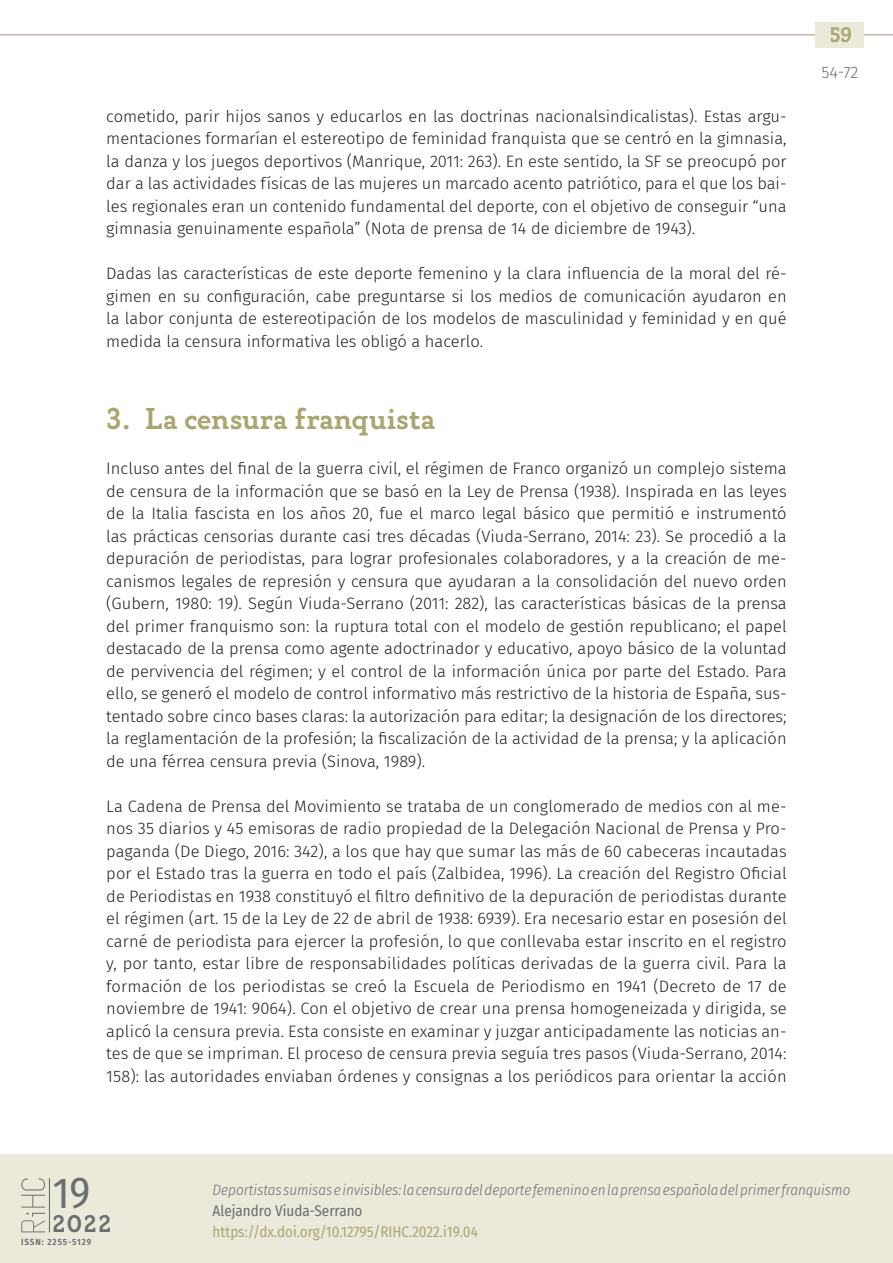
<style>
.page{position:relative;width:893px;height:1263px;background:#fff}
.page>*{position:absolute;margin:0;border:0;box-sizing:border-box;transform-origin:0 0}
.t1{font:43.2px "Fira Sans Condensed";color:#6c6d70}
._40_enunc_1{font:600 30px "Gambero";color:#aaa671}
.t2{font:600 24px "Gambero";color:#6c6d70}
.t3{font:600 21px "Gambero";color:#aaa671}
._00_bsc{font:300 16.5px/22.5px "Fira Sans";color:#231f20;text-align:justify}
._00_bsc_tras{font:300 16.5px/22.5px "Fira Sans";color:#231f20;text-align:justify}
.t4{font:300 16.5px "Fira Sans";color:#6c6d70}
.t5{font:italic 300 15px "Fira Sans Condensed";color:#6c6d70}
.t6{font:15px "Fira Sans Condensed";color:#aaa671}
.t7{font:15px "Fira Sans Condensed";color:#6c6d70}
.t8{font:600 9px "Fira Sans Condensed";letter-spacing:.1em;color:#6c6d70}
</style>
<div class="page">
<hr style="left:0;top:34px;width:893px;height:1px;background:#aea385">
<div style="left:816px;top:22px;width:48px;height:26px;background:#ebeada"></div>
<div style="left:0;top:1154px;width:893px;height:109px;background:#ebeada"></div>
<hr style="left:49px;top:1178px;width:1px;height:54px;background:#6c6d70">
<svg style="left:21px;top:1178px;width:24px;height:29px"></svg>
<svg style="left:21px;top:1213px;width:24px;height:19px"></svg>
<p class="t3" style="left:830px;top:22px;width:24px">59</p>
<p class="_00_bsc" style="left:106px;top:105px;width:682px">cometido, parir hijos sanos y educarlos en las doctrinas nacionalsindicalistas). Estas argu&shy;mentaciones formarían el estereotipo de feminidad franquista que se centró en la gimnasia, la danza y los juegos deportivos (Manrique, 2011: 263). En este sentido, la SF se preocupó por dar a las actividades físicas de las mujeres un marcado acento patriótico, para el que los bai&shy;les regionales eran un contenido fundamental del deporte, con el objetivo de conseguir “una gimnasia genuinamente española” (Nota de prensa de 14 de diciembre de 1943).</p>
<p class="_00_bsc" style="left:106px;top:262px;width:682px">Dadas las características de este deporte femenino y la clara influencia de la moral del ré&shy;gimen en su configuración, cabe preguntarse si los medios de comunicación ayudaron en la labor conjunta de estereotipación de los modelos de masculinidad y feminidad y en qué medida la censura informativa les obligó a hacerlo.</p>
<p class="_40_enunc_1" style="left:106px;top:400px;width:331px">3. La censura franquista</p>
<p class="_00_bsc_tras" style="left:106px;top:457px;width:682px">Incluso antes del final de la guerra civil, el régimen de Franco organizó un complejo sistema de censura de la información que se basó en la Ley de Prensa (1938). Inspirada en las leyes de la Italia fascista en los años 20, fue el marco legal básico que permitió e instrumentó las prácticas censorias durante casi tres décadas (Viuda-Serrano, 2014: 23). Se procedió a la depuración de periodistas, para lograr profesionales colaboradores, y a la creación de me&shy;canismos legales de represión y censura que ayudaran a la consolidación del nuevo orden (Gubern, 1980: 19). Según Viuda-Serrano (2011: 282), las características básicas de la prensa del primer franquismo son: la ruptura total con el modelo de gestión republicano; el papel destacado de la prensa como agente adoctrinador y educativo, apoyo básico de la voluntad de pervivencia del régimen; y el control de la información única por parte del Estado. Para ello, se generó el modelo de control informativo más restrictivo de la historia de España, sus&shy;tentado sobre cinco bases claras: la autorización para editar; la designación de los directores; la reglamentación de la profesión; la fiscalización de la actividad de la prensa; y la aplicación de una férrea censura previa (Sinova, 1989).</p>
<p class="_00_bsc" style="left:106px;top:795px;width:682px">La Cadena de Prensa del Movimiento se trataba de un conglomerado de medios con al me&shy;nos 35 diarios y 45 emisoras de radio propiedad de la Delegación Nacional de Prensa y Pro&shy;paganda (De Diego, 2016: 342), a los que hay que sumar las más de 60 cabeceras incautadas por el Estado tras la guerra en todo el país (Zalbidea, 1996). La creación del Registro Oficial de Periodistas en 1938 constituyó el filtro definitivo de la depuración de periodistas durante el régimen (art. 15 de la Ley de 22 de abril de 1938: 6939). Era necesario estar en posesión del carné de periodista para ejercer la profesión, lo que conllevaba estar inscrito en el registro y, por tanto, estar libre de responsabilidades políticas derivadas de la guerra civil. Para la formación de los periodistas se creó la Escuela de Periodismo en 1941 (Decreto de 17 de noviembre de 1941: 9064). Con el objetivo de crear una prensa homogeneizada y dirigida, se aplicó la censura previa. Esta consiste en examinar y juzgar anticipadamente las noticias an&shy;tes de que se impriman. El proceso de censura previa seguía tres pasos (Viuda-Serrano, 2014:<br>158): las autoridades enviaban órdenes y consignas a los periódicos para orientar la acción</p>
<p class="t4" style="left:821px;top:60px;width:38px">54-72</p>
<h1 class="t1" style="left:53px;top:1160px;width:39px">19</h1>
<h3 class="t2" style="left:53px;top:1209px;width:60px">2022</h3>
<p class="t8" style="left:21px;top:1234px;width:71px">ISSN: 2255-5129</p>
<p class="t5" style="left:213px;top:1179px;width:639px">Deportistas sumisas e invisibles: la censura del deporte femenino en la prensa española del primer franquismo</p>
<p class="t7" style="left:213px;top:1199px;width:151px">Alejandro Viuda-Serrano</p>
<p class="t6" style="left:213px;top:1220px;width:267px">https://dx.doi.org/10.12795/RIHC.2022.i19.04</p>
</div>
